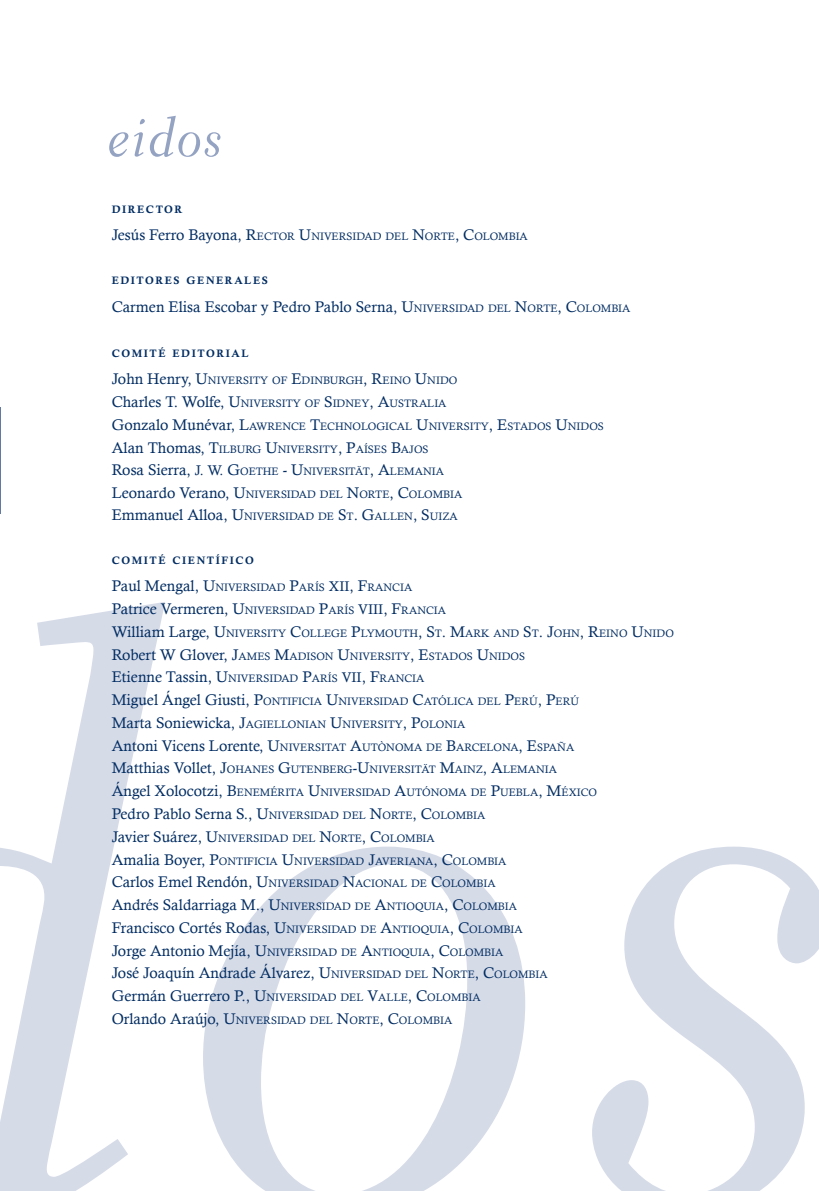
<style>
.page{position:relative;width:819px;height:1191px;background:#fff}
.page>*{position:absolute;margin:0;border:0;box-sizing:border-box;transform-origin:0 0}
.t1{font:15.4px "Calisto";color:#002c62}
.t2{font:10.85px/22.8px "Calisto";color:#002c62}
.t3{font:10.85px "Calis MT Bol";letter-spacing:.145em;color:#002c62}
.s1{font-size:15.4px}
.s2{font-style:inherit}
.s3{font-size:10.85px}
.s4{font-size:14px}
</style>
<div class="page">
<svg style="left:0;top:602px;width:819px;height:589px"></svg>
<svg style="left:109px;top:116px;width:111px;height:41px"></svg>
<p class="t3" style="left:112px;top:203px;width:72px">DIRECTOR</p>
<p class="t2" style="left:112px;top:224px;width:418px"><span class="s1">Jesús Ferro Bayona,</span> <span class="s1">R</span>ECTOR <span class="s1">U</span>NIVERSIDAD DEL <span class="s1">N</span>ORTE<span class="s1">, C</span>OLOMBIA</p>
<p class="t3" style="left:112px;top:274px;width:157px">EDITORES GENERALES</p>
<h1 class="t1" style="left:112px;top:298px;width:520px">Carmen Elisa Escobar y Pedro Pablo Serna, <span class="s2">U</span><span class="s3">NIVERSIDAD DEL</span> <span class="s2">N</span><span class="s3">ORTE</span><span class="s2">, C</span><span class="s3">OLOMBIA</span></h1>
<p class="t3" style="left:112px;top:346px;width:138px">COMITÉ EDITORIAL</p>
<p class="t2" style="left:112px;top:369px;width:493px"><span class="s1">John Henry,</span> <span class="s1">U</span>NIVERSITY OF <span class="s1">E</span>DINBURGH<span class="s1">, R</span>EINO <span class="s1">U</span>NIDO<br><span class="s1">Charles T. Wolfe,</span> <span class="s1">U</span>NIVERSITY OF <span class="s1">S</span>IDNEY<span class="s1">, A</span>USTRALIA<br><span class="s1">Gonzalo Munévar,</span> <span class="s1">L</span>AWRENCE <span class="s1">T</span>ECHNOLOGICAL <span class="s1">U</span>NIVERSITY<span class="s1">, E</span>STADOS <span class="s1">U</span>NIDOS <span class="s1">Alan Thomas,</span> <span class="s1">T</span>ILBURG <span class="s1">U</span>NIVERSITY<span class="s1">, P</span>AÍSES <span class="s1">B</span>AJOS<br><span class="s1">Rosa Sierra,</span> <span class="s4">J. W.</span> <span class="s1">G</span>OETHE <span class="s1">- U</span>NIVERSITÄT<span class="s1">, A</span>LEMANIA<br><span class="s1">Leonardo Verano,</span> <span class="s1">U</span>NIVERSIDAD DEL <span class="s1">N</span>ORTE<span class="s1">, C</span>OLOMBIA<br><span class="s1">Emmanuel Alloa,</span> <span class="s1">U</span>NIVERSIDAD DE <span class="s1">S</span>T<span class="s1">. G</span>ALLEN<span class="s1">, S</span>UIZA</p>
<p class="t3" style="left:112px;top:554px;width:144px">COMITÉ CIENTÍFICO</p>
<p class="t2" style="left:112px;top:576px;width:563px"><span class="s1">Paul Mengal,</span> <span class="s1">U</span>NIVERSIDAD <span class="s1">P</span>ARÍS <span class="s4">XII</span> <span class="s1">, F</span>RANCIA<br><span class="s1">Patrice Vermeren,</span> <span class="s1">U</span>NIVERSIDAD <span class="s1">P</span>ARÍS <span class="s4">VIII</span> <span class="s1">, F</span>RANCIA<br><span class="s1">William Large,</span> <span class="s1">U</span>NIVERSITY <span class="s1">C</span>OLLEGE <span class="s1">P</span>LYMOUTH<span class="s1">, S</span>T<span class="s1">. M</span>ARK AND <span class="s1">S</span>T<span class="s1">. J</span>OHN<span class="s1">, R</span>EINO <span class="s1">U</span>NIDO <span class="s1">Robert W Glover,</span> <span class="s1">J</span>AMES <span class="s1">M</span>ADISON <span class="s1">U</span>NIVERSITY<span class="s1">, E</span>STADOS <span class="s1">U</span>NIDOS<br><span class="s1">Etienne Tassin,</span> <span class="s1">U</span>NIVERSIDAD <span class="s1">P</span>ARÍS <span class="s4">VII</span> <span class="s1">, F</span>RANCIA<br><span class="s1">Miguel Ángel Giusti,</span> <span class="s1">P</span>ONTIFICIA <span class="s1">U</span>NIVERSIDAD <span class="s1">C</span>ATÓLICA DEL <span class="s1">P</span>ERÚ<span class="s1">, P</span>ERÚ<br><span class="s1">Marta Soniewicka,</span> <span class="s1">J</span>AGIELLONIAN <span class="s1">U</span>NIVERSITY<span class="s1">, P</span>OLONIA<br><span class="s1">Antoni Vicens Lorente,</span> <span class="s1">U</span>NIVERSITAT <span class="s1">A</span>UTÒNOMA DE <span class="s1">B</span>ARCELONA<span class="s1">, E</span>SPAÑA<br><span class="s1">Matthias Vollet,</span> <span class="s1">J</span>OHANES <span class="s1">G</span>UTENBERG<span class="s1">-U</span>NIVERSITÄT <span class="s1">M</span>AINZ<span class="s1">, A</span>LEMANIA<br><span class="s1">Ángel Xolocotzi,</span> <span class="s1">B</span>ENEMÉRITA <span class="s1">U</span>NIVERSIDAD <span class="s1">A</span>UTÓNOMA DE <span class="s1">P</span>UEBLA<span class="s1">, M</span>ÉXICO<br><span class="s1">Pedro Pablo Serna S.,</span> <span class="s1">U</span>NIVERSIDAD DEL <span class="s1">N</span>ORTE<span class="s1">, C</span>OLOMBIA<br><span class="s1">Javier Suárez,</span> <span class="s1">U</span>NIVERSIDAD DEL <span class="s1">N</span>ORTE<span class="s1">, C</span>OLOMBIA<br><span class="s1">Amalia Boyer,</span> <span class="s1">P</span>ONTIFICIA <span class="s1">U</span>NIVERSIDAD <span class="s1">J</span>AVERIANA<span class="s1">, C</span>OLOMBIA<br><span class="s1">Carlos Emel Rendón,</span> <span class="s1">U</span>NIVERSIDAD <span class="s1">N</span>ACIONAL DE <span class="s1">C</span>OLOMBIA<br><span class="s1">Andrés Saldarriaga M.,</span> <span class="s1">U</span>NIVERSIDAD DE <span class="s1">A</span>NTIOQUIA<span class="s1">, C</span>OLOMBIA<br><span class="s1">Francisco Cortés Rodas,</span> <span class="s1">U</span>NIVERSIDAD DE <span class="s1">A</span>NTIOQUIA<span class="s1">, C</span>OLOMBIA<br><span class="s1">Jorge Antonio Mejía,</span> <span class="s1">U</span>NIVERSIDAD DE <span class="s1">A</span>NTIOQUIA<span class="s1">, C</span>OLOMBIA</p>
<h1 class="t1" style="left:112px;top:964px;width:437px">José Joaquín Andrade Álvarez, <span class="s2">U</span><span class="s3">NIVERSIDAD DEL</span> <span class="s2">N</span><span class="s3">ORTE</span><span class="s2">, C</span><span class="s3">OLOMBIA</span></h1>
<p class="t2" style="left:112px;top:985px;width:370px"><span class="s1">Germán Guerrero P.,</span> <span class="s1">U</span>NIVERSIDAD DEL <span class="s1">V</span>ALLE<span class="s1">, C</span>OLOMBIA<br><span class="s1">Orlando Araújo,</span> <span class="s1">U</span>NIVERSIDAD DEL <span class="s1">N</span>ORTE<span class="s1">, C</span>OLOMBIA</p>
</div>
